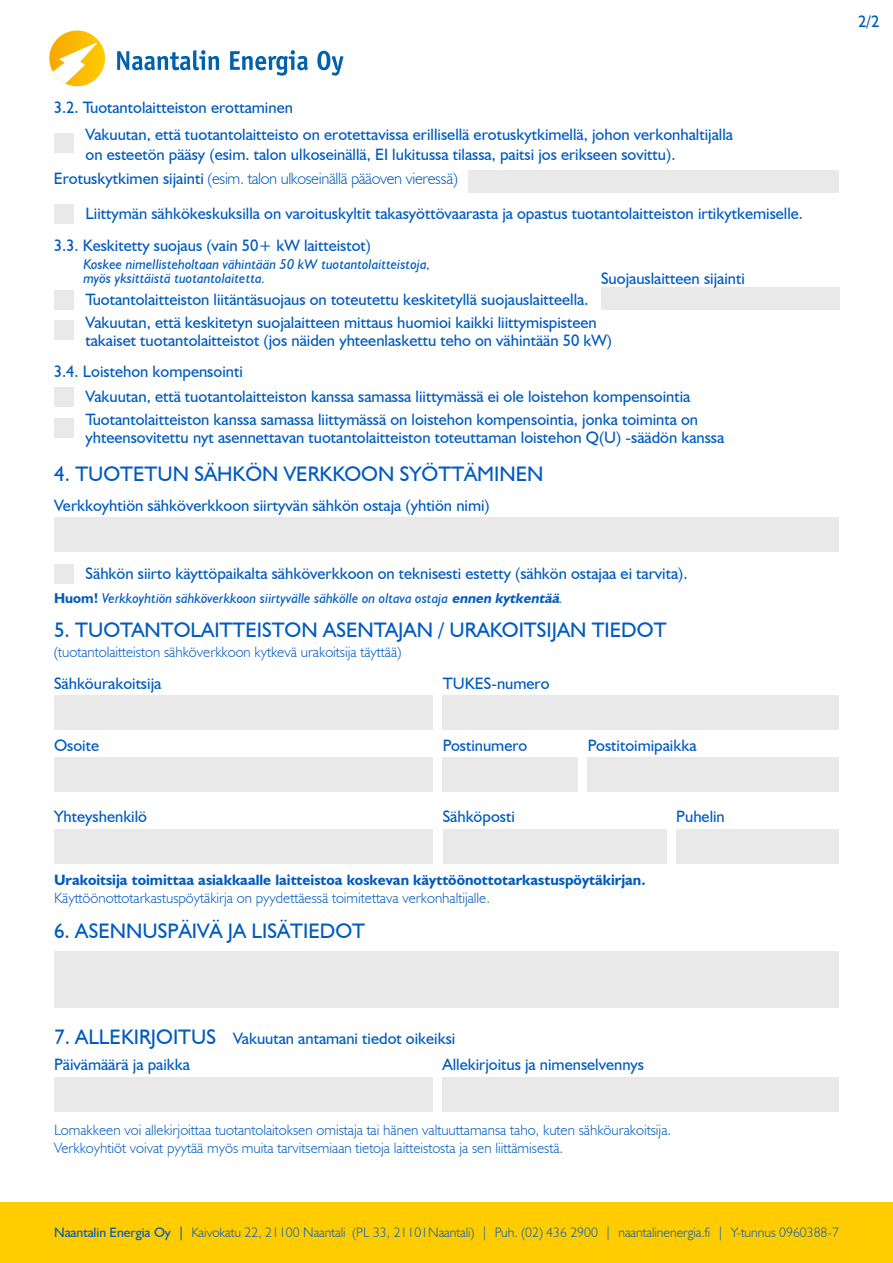
<style>
.page{position:relative;width:893px;height:1263px;background:#fff}
.page>*{position:absolute;margin:0;border:0;box-sizing:border-box;transform-origin:0 0}
.t1{font:21px "Humanist 521 BT";color:#005bbf}
.t2{font:16.5px/18px "Humanist 521 BT";color:#005bbf}
.t3{font:300 16.5px "Humanist 521 BT";letter-spacing:-.02em;color:#005bbf}
.t4{font:300 15px/18px "Humanist 521 BT";color:#005bbf}
.t5{font:700 15px "Humanist 521 BT";color:#005bbf}
.t6{font:italic 14.25px/13.5px "Humanist 521 BT";color:#005bbf}
.t7{font:300 13.65px "Humanist 521 BT";color:#005bbf}
.s1{font-weight:400}
.s2{font-weight:700;font-style:normal}
.s3{font-weight:700}
</style>
<div class="page">
<div style="left:0;top:1202px;width:893px;height:61px;background:#fc0"></div>
<div style="left:54px;top:951px;width:785px;height:56px;background:#e9e9e9"></div>
<div style="left:54px;top:1077px;width:379px;height:35px;background:#e9e9e9"></div>
<div style="left:442px;top:1077px;width:397px;height:35px;background:#e9e9e9"></div>
<svg style="left:49px;top:30px;width:294px;height:57px"></svg>
<div style="left:54px;top:695px;width:379px;height:34px;background:#e9e9e9"></div>
<div style="left:54px;top:517px;width:785px;height:34px;background:#e9e9e9"></div>
<div style="left:443px;top:695px;width:396px;height:35px;background:#e9e9e9"></div>
<div style="left:54px;top:758px;width:379px;height:34px;background:#e9e9e9"></div>
<div style="left:54px;top:829px;width:379px;height:34px;background:#e9e9e9"></div>
<div style="left:54px;top:564px;width:20px;height:19px;background:#e9e9e9"></div>
<div style="left:54px;top:133px;width:20px;height:20px;background:#e9e9e9"></div>
<div style="left:54px;top:321px;width:20px;height:19px;background:#e9e9e9"></div>
<div style="left:54px;top:418px;width:20px;height:19px;background:#e9e9e9"></div>
<div style="left:54px;top:204px;width:20px;height:19px;background:#e9e9e9"></div>
<div style="left:54px;top:290px;width:20px;height:20px;background:#e9e9e9"></div>
<div style="left:54px;top:387px;width:20px;height:20px;background:#e9e9e9"></div>
<div style="left:469px;top:170px;width:370px;height:23px;background:#e9e9e9"></div>
<div style="left:601px;top:288px;width:238px;height:22px;background:#e9e9e9"></div>
<div style="left:443px;top:757px;width:135px;height:35px;background:#e9e9e9"></div>
<div style="left:588px;top:757px;width:251px;height:35px;background:#e9e9e9"></div>
<div style="left:443px;top:829px;width:223px;height:34px;background:#e9e9e9"></div>
<div style="left:676px;top:829px;width:163px;height:34px;background:#e9e9e9"></div>
<p class="t2" style="left:54px;top:98px;width:241px">3.2. Tuotantolaitteiston erottaminen</p>
<p class="t2" style="left:86px;top:124px;width:649px;line-height:19.8px">Vakuutan, että tuotantolaitteisto on erotettavissa erillisellä erotuskytkimellä, johon verkonhaltijalla on esteetön pääsy (esim. talon ulkoseinällä, EI lukitussa tilassa, paitsi jos erikseen sovittu).</p>
<p class="t3" style="left:54px;top:168px;width:406px"><span class="s1">Erotuskytkimen sijainti</span> (esim. talon ulkoseinällä pääoven vieressä)</p>
<p class="t2" style="left:86px;top:204px;width:719px">Liittymän sähkökeskuksilla on varoituskyltit takasyöttövaarasta ja opastus tuotantolaitteiston irtikytkemiselle.</p>
<p class="t2" style="left:54px;top:236px;width:319px">3.3. Keskitetty suojaus (vain 50+ kW laitteistot)</p>
<p class="t6" style="left:83px;top:257px;width:348px">Koskee nimellisteholtaan vähintään 50 kW tuotantolaitteistoja, myös yksittäistä tuotantolaitetta.</p>
<p class="t2" style="left:86px;top:290px;width:504px">Tuotantolaitteiston liitäntäsuojaus on toteutettu keskitetyllä suojauslaitteella.</p>
<p class="t2" style="left:601px;top:269px;width:145px">Suojauslaitteen sijainti</p>
<p class="t2" style="left:86px;top:313px;width:528px">Vakuutan, että keskitetyn suojalaitteen mittaus huomioi kaikki liittymispisteen takaiset tuotantolaitteistot (jos näiden yhteenlaskettu teho on vähintään 50 kW)</p>
<p class="t2" style="left:54px;top:362px;width:191px">3.4. Loistehon kompensointi</p>
<p class="t2" style="left:86px;top:387px;width:606px">Vakuutan, että tuotantolaitteiston kanssa samassa liittymässä ei ole loistehon kompensointia</p>
<p class="t2" style="left:86px;top:410px;width:640px">Tuotantolaitteiston kanssa samassa liittymässä on loistehon kompensointia, jonka toiminta on yhteensovitettu nyt asennettavan tuotantolaitteiston toteuttaman loistehon Q(U) -säädön kanssa</p>
<p class="t1" style="left:54px;top:461px;width:491px">4. TUOTETUN SÄHKÖN VERKKOON SYÖTTÄMINEN</p>
<p class="t2" style="left:54px;top:496px;width:437px">Verkkoyhtiön sähköverkkoon siirtyvän sähkön ostaja (yhtiön nimi)</p>
<p class="t2" style="left:86px;top:564px;width:603px">Sähkön siirto käyttöpaikalta sähköverkkoon on teknisesti estetty (sähkön ostajaa ei tarvita).</p>
<p class="t6" style="left:54px;top:591px;width:510px"><span class="s2">Huom!</span> Verkkoyhtiön sähköverkkoon siirtyvälle sähkölle on oltava ostaja <span class="s3">ennen kytkentää</span>.</p>
<p class="t1" style="left:54px;top:616px;width:614px">5. TUOTANTOLAITTEISTON ASENTAJAN / URAKOITSIJAN TIEDOT</p>
<p class="t4" style="left:54px;top:643px;width:349px">(tuotantolaitteiston sähköverkkoon kytkevä urakoitsija täyttää)</p>
<p class="t2" style="left:54px;top:674px;width:109px">Sähköurakoitsija</p>
<p class="t2" style="left:443px;top:674px;width:108px">TUKES-numero</p>
<p class="t2" style="left:54px;top:736px;width:47px">Osoite</p>
<p class="t2" style="left:443px;top:736px;width:86px">Postinumero</p>
<p class="t2" style="left:588px;top:736px;width:110px">Postitoimipaikka</p>
<p class="t2" style="left:54px;top:807px;width:95px">Yhteyshenkilö</p>
<p class="t2" style="left:443px;top:807px;width:74px">Sähköposti</p>
<p class="t2" style="left:676px;top:807px;width:50px">Puhelin</p>
<p class="t5" style="left:54px;top:870px;width:593px">Urakoitsija toimittaa asiakkaalle laitteistoa koskevan käyttöönottotarkastuspöytäkirjan.</p>
<p class="t4" style="left:54px;top:888px;width:438px">Käyttöönottotarkastuspöytäkirja on pyydettäessä toimitettava verkonhaltijalle.</p>
<p class="t1" style="left:54px;top:917px;width:313px">6. ASENNUSPÄIVÄ JA LISÄTIEDOT</p>
<p class="t2" style="left:858px;top:12px;width:23px">2/2</p>
<p class="t1" style="left:54px;top:1023px;width:164px">7. ALLEKIRJOITUS</p>
<p class="t2" style="left:233px;top:1029px;width:224px">Vakuutan antamani tiedot oikeiksi</p>
<p class="t2" style="left:54px;top:1055px;width:137px">Päivämäärä ja paikka</p>
<p class="t2" style="left:442px;top:1055px;width:203px">Allekirjoitus ja nimenselvennys</p>
<p class="t4" style="left:54px;top:1121px;width:619px">Lomakkeen voi allekirjoittaa tuotantolaitoksen omistaja tai hänen valtuuttamansa taho, kuten sähköurakoitsija.<br>Verkkoyhtiöt voivat pyytää myös muita tarvitsemiaan tietoja laitteistosta ja sen liittämisestä.</p>
<p class="t7" style="left:54px;top:1224px;width:786px"><span class="s1">Naantalin Energia Oy |</span> Kaivokatu 22, 21100 Naantali (PL 33, 21101Naantali) | Puh. (02) 436 2900 | naantalinenergia.fi | Y-tunnus 0960388-7</p>
</div>
